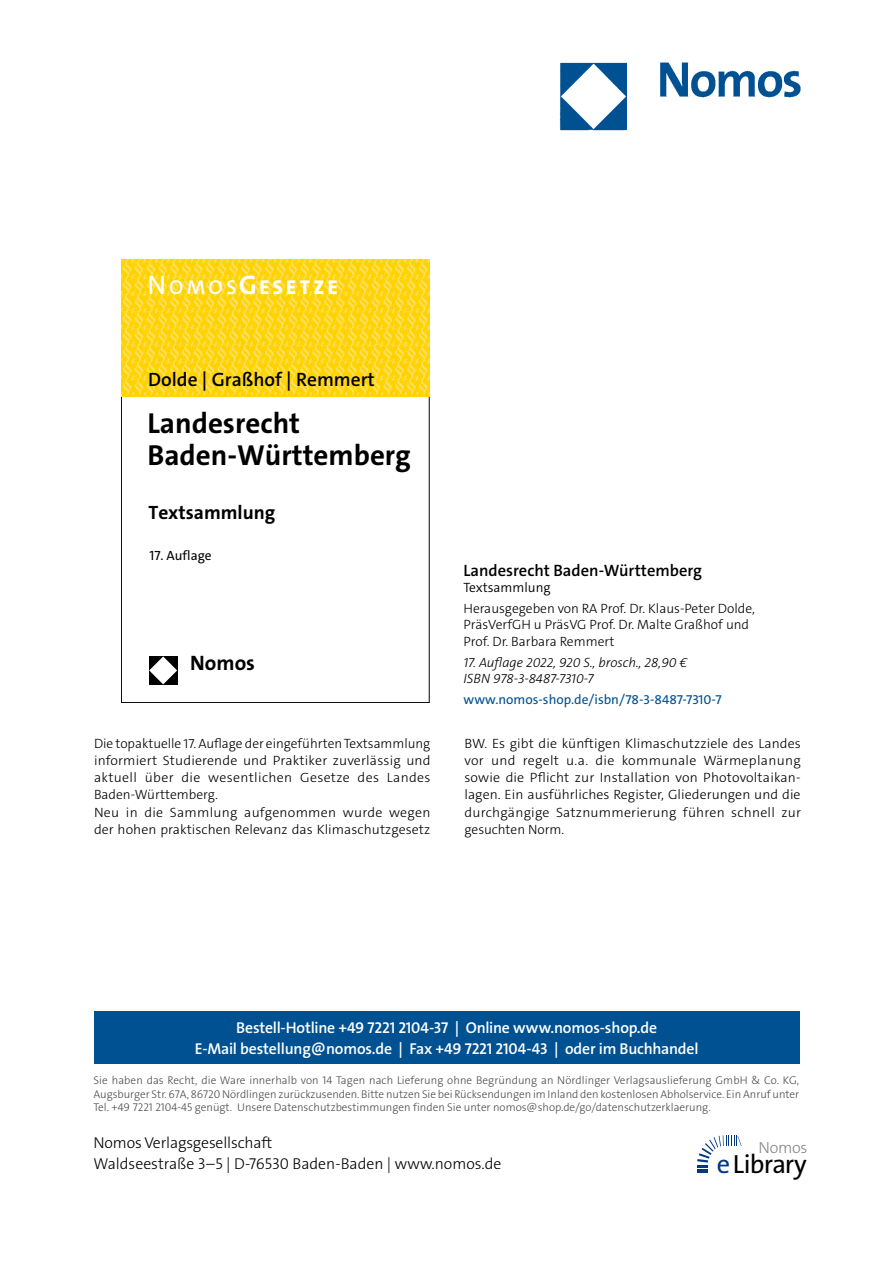
<style>
.page{position:relative;width:893px;height:1263px;background:#fff}
.page>*{position:absolute;margin:0;border:0;box-sizing:border-box;transform-origin:0 0}
.t1{font:700 29.1px/32.8px "The Sans C5";color:#000}
.t2{font:26.4px "The Sans Os F";letter-spacing:-.03em;color:#000}
.t3{font:700 21px "The Sans Os F";color:#000}
.t4{font:800 20.1px "The Sans C5";letter-spacing:.17em;color:#fff}
.t5{font:600 19.35px "The Sans C5";color:#000}
.t6{font:700 19.35px "The Sans C5";color:#000}
._001_Buchtitel{font:600 16.5px "The Sans C5";color:#000}
.t7{font:300 16.2px "The Sans Os F";letter-spacing:-.02em;color:#87888a}
.t8{font:600 15.75px/21px "The Sans Os F";letter-spacing:-.01em;color:#fff;text-align:center}
.t9{font:300 15.75px/21px "The Sans Os F";color:#000}
._005_FließtextENGLIS{font:300 13.5px/17.2px "The Sans C5";letter-spacing:.015em;color:#000;text-align:justify}
._003_Autor{font:300 13.5px/16.5px "The Sans C5";color:#000}
._004_Bibilo{font:italic 300 13.5px/16.5px "The Sans C5";color:#000}
._004_Bibilo-2{font:13.5px "The Sans C5";color:#005192}
._002_Untertitel{font:300 13.5px "The Sans C5";color:#000}
.t10{font:13.35px "The Sans C5";color:#000}
.t11{font:300 11.25px/13.5px "The Sans Os F";color:#4b4b4d;text-align:justify}
.s1{font-weight:400;font-size:26.85px}
.s2{font-weight:600}
.s3{font-weight:700;font-size:26.85px}
.s4{color:#003882}
</style>
<div class="page">
<img style="left:559px;top:62px;width:242px;height:69px">
<div style="left:94px;top:1011px;width:705px;height:52px;background:#005192"></div>
<svg style="left:697px;top:1135px;width:45px;height:38px"></svg>
<img style="left:121px;top:259px;width:309px;height:141px">
<div style="left:149px;top:656px;width:28px;height:29px;background:#000"></div>
<svg style="left:149px;top:656px;width:28px;height:28px"></svg>
<h3 class="t4" style="left:148px;top:275px;width:192px"><span class="s1">N</span><span class="s2">OMOS</span><span class="s3">G</span>ESETZE</h3>
<h3 class="t5" style="left:148px;top:367px;width:228px">Dolde | Graßhof | Remmert</h3>
<h1 class="t1" style="left:147px;top:407px;width:265px">Landesrecht<br>Baden-Württemberg</h1>
<h3 class="t6" style="left:148px;top:500px;width:128px">Textsammlung</h3>
<p class="t10" style="left:150px;top:547px;width:64px">17. Auflage</p>
<h3 class="t3" style="left:190px;top:650px;width:66px">Nomos</h3>
<p class="_005_FließtextENGLIS" style="left:94px;top:734px;width:338px">Die topaktuelle 17. Auflage der eingeführten Textsammlung informiert Studierende und Praktiker zuverlässig und aktuell über die wesentlichen Gesetze des Landes Baden-Württemberg.</p>
<p class="_005_FließtextENGLIS" style="left:94px;top:803px;width:338px">Neu in die Sammlung aufgenommen wurde wegen der hohen praktischen Relevanz das Klimaschutzgesetz</p>
<p class="_001_Buchtitel" style="left:463px;top:559px;width:240px">Landesrecht Baden-Württemberg</p>
<p class="_002_Untertitel" style="left:463px;top:579px;width:89px">Textsammlung</p>
<p class="_003_Autor" style="left:463px;top:600px;width:293px">Herausgegeben von RA Prof. Dr. Klaus-Peter Dolde,<br>PräsVerfGH u PräsVG Prof. Dr. Malte Graßhof und<br>Prof. Dr. Barbara Remmert</p>
<p class="_004_Bibilo" style="left:463px;top:654px;width:225px">17. Auflage 2022, 920 S., brosch., 28,90 €<br>ISBN 978-3-8487-7310-7</p>
<p class="_004_Bibilo-2" style="left:463px;top:690px;width:260px">www.nomos-shop.de/isbn/78-3-8487-7310-7</p>
<p class="_005_FließtextENGLIS" style="left:464px;top:734px;width:338px">BW. Es gibt die künftigen Klimaschutzziele des Landes vor und regelt u.a. die kommunale Wärmeplanung sowie die Pflicht zur Installation von Photovoltaikan&shy;lagen. Ein ausführliches Register, Gliederungen und die durchgängige Satznummerierung führen schnell zur gesuchten Norm.</p>
<p class="t8" style="left:195px;top:1017px;width:505px">Bestell-Hotline +49 7221 2104-37 | Online www.nomos-shop.de<br>E-Mail bestellung@nomos.de | Fax +49 7221 2104-43 | oder im Buchhandel</p>
<p class="t11" style="left:94px;top:1074px;width:707px">Sie haben das Recht, die Ware innerhalb von 14 Tagen nach Lieferung ohne Begründung an Nördlinger Verlagsauslieferung GmbH &amp; Co. KG, Augsburger Str. 67A, 86720 Nördlingen zurückzusenden. Bitte nutzen Sie bei Rücksendungen im Inland den kostenlosen Abholservice. Ein Anruf unter Tel. +49 7221 2104-45 genügt. Unsere Datenschutzbestimmungen finden Sie unter nomos@shop.de/go/datenschutzerklaerung.</p>
<p class="t9" style="left:94px;top:1133px;width:409px">Nomos Verlagsgesellschaft<br>Waldseestraße 3–5 | D-76530 Baden-Baden | www.nomos.de</p>
<p class="t7" style="left:758px;top:1137px;width:51px">Nomos</p>
<h2 class="t2" style="left:717px;top:1147px;width:91px"><span class="s4">e</span>Library</h2>
</div>
